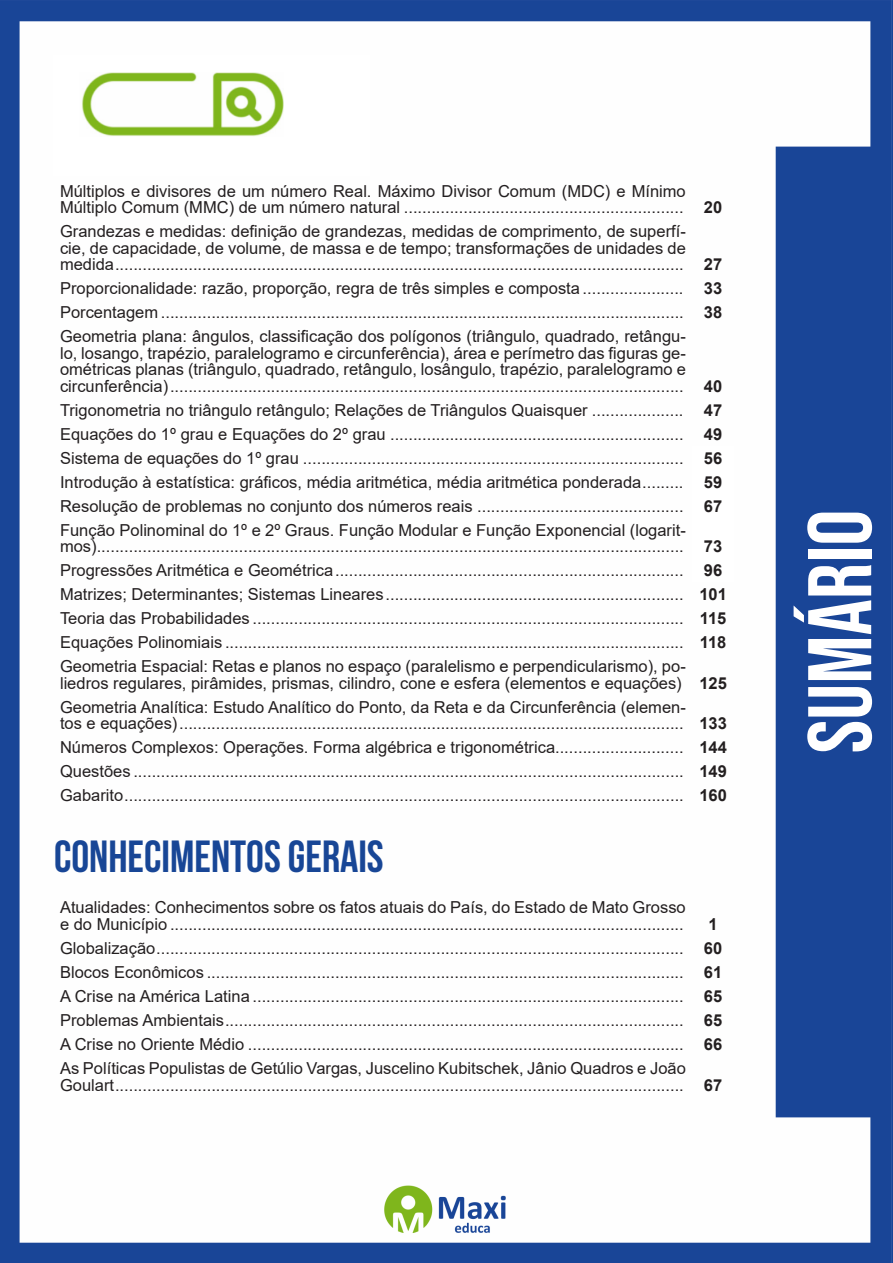
<style>
.page{position:relative;width:893px;height:1263px;background:#fff}
.page>*{position:absolute;margin:0;border:0;box-sizing:border-box;transform-origin:0 0}
.t1{font:90px "Bebas Neue";color:#fff}
.t2{font:700 45px "Bebas Neue";color:#184696}
.ALTERNATIVAS{font:16.5px/16.5px "Arial";color:#231f20}
.INDICE{font:700 16.5px "Arial";color:#231f20}
</style>
<div class="page">
<img style="left:0;top:0;width:893px;height:1263px">
<div style="left:53px;top:55px;width:317px;height:121px;background:#fff"></div>
<img style="left:82px;top:72px;width:201px;height:64px">
<svg style="left:692px;top:446px;width:42px;height:136px"></svg>
<p class="ALTERNATIVAS" style="left:60px;top:182px;width:627px">Múltiplos e divisores de um número Real. Máximo Divisor Comum (MDC) e Mínimo<br>Múltiplo Comum (MMC) de um número natural .............................................................</p>
<p class="ALTERNATIVAS" style="left:60px;top:223px;width:627px;text-align:justify">Grandezas e medidas: definição de grandezas, medidas de comprimento, de superfí&shy;cie, de capacidade, de volume, de massa e de tempo; transformações de unidades de medida............................................................................................................................</p>
<p class="INDICE" style="left:704px;top:196px;width:20px">20</p>
<p class="INDICE" style="left:704px;top:253px;width:20px">27</p>
<p class="ALTERNATIVAS" style="left:60px;top:280px;width:625px">Proporcionalidade: razão, proporção, regra de três simples e composta ......................</p>
<p class="INDICE" style="left:704px;top:277px;width:20px">33</p>
<p class="ALTERNATIVAS" style="left:60px;top:304px;width:625px">Porcentagem ..................................................................................................................</p>
<p class="INDICE" style="left:704px;top:301px;width:20px">38</p>
<p class="ALTERNATIVAS" style="left:60px;top:328px;width:627px;text-align:justify">Geometria plana: ângulos, classificação dos polígonos (triângulo, quadrado, retângu&shy;lo, losango, trapézio, paralelogramo e circunferência), área e perímetro das figuras ge&shy;ométricas planas (triângulo, quadrado, retângulo, losângulo, trapézio, paralelogramo e circunferência)................................................................................................................</p>
<p class="INDICE" style="left:704px;top:374px;width:20px">40</p>
<p class="ALTERNATIVAS" style="left:60px;top:402px;width:625px">Trigonometria no triângulo retângulo; Relações de Triângulos Quaisquer ....................</p>
<p class="INDICE" style="left:704px;top:398px;width:20px">47</p>
<p class="ALTERNATIVAS" style="left:60px;top:426px;width:625px">Equações do 1º grau e Equações do 2º grau ................................................................</p>
<p class="INDICE" style="left:704px;top:422px;width:20px">49</p>
<p class="ALTERNATIVAS" style="left:60px;top:450px;width:625px">Sistema de equações do 1º grau ...................................................................................</p>
<p class="INDICE" style="left:704px;top:446px;width:20px">56</p>
<p class="ALTERNATIVAS" style="left:60px;top:474px;width:625px">Introdução à estatística: gráficos, média aritmética, média aritmética ponderada.........</p>
<p class="INDICE" style="left:704px;top:470px;width:20px">59</p>
<p class="ALTERNATIVAS" style="left:60px;top:498px;width:625px">Resolução de problemas no conjunto dos números reais .............................................</p>
<p class="INDICE" style="left:704px;top:494px;width:20px">67</p>
<p class="ALTERNATIVAS" style="left:60px;top:522px;width:627px">Função Polinominal do 1º e 2º Graus. Função Modular e Função Exponencial (logarit&shy;mos)................................................................................................................................</p>
<p class="INDICE" style="left:704px;top:535px;width:20px">73</p>
<p class="ALTERNATIVAS" style="left:60px;top:562px;width:625px">Progressões Aritmética e Geométrica............................................................................</p>
<p class="INDICE" style="left:704px;top:559px;width:20px">96</p>
<p class="ALTERNATIVAS" style="left:60px;top:586px;width:625px">Matrizes; Determinantes; Sistemas Lineares.................................................................</p>
<p class="INDICE" style="left:699px;top:583px;width:29px">101</p>
<p class="ALTERNATIVAS" style="left:60px;top:610px;width:625px">Teoria das Probabilidades ..............................................................................................</p>
<p class="INDICE" style="left:700px;top:607px;width:28px">115</p>
<p class="ALTERNATIVAS" style="left:60px;top:634px;width:625px">Equações Polinomiais ....................................................................................................</p>
<p class="INDICE" style="left:700px;top:631px;width:28px">118</p>
<p class="ALTERNATIVAS" style="left:60px;top:658px;width:627px">Geometria Espacial: Retas e planos no espaço (paralelismo e perpendicularismo), po&shy;liedros regulares, pirâmides, prismas, cilindro, cone e esfera (elementos e equações)</p>
<p class="INDICE" style="left:699px;top:671px;width:29px">125</p>
<p class="ALTERNATIVAS" style="left:60px;top:699px;width:627px">Geometria Analítica: Estudo Analítico do Ponto, da Reta e da Circunferência (elemen&shy;tos e equações)..............................................................................................................</p>
<p class="INDICE" style="left:699px;top:712px;width:29px">133</p>
<p class="ALTERNATIVAS" style="left:60px;top:739px;width:625px">Números Complexos: Operações. Forma algébrica e trigonométrica............................</p>
<p class="INDICE" style="left:699px;top:736px;width:29px">144</p>
<p class="ALTERNATIVAS" style="left:60px;top:763px;width:625px">Questões ........................................................................................................................</p>
<p class="INDICE" style="left:699px;top:760px;width:29px">149</p>
<p class="ALTERNATIVAS" style="left:60px;top:787px;width:625px">Gabarito..........................................................................................................................</p>
<p class="INDICE" style="left:699px;top:784px;width:29px">160</p>
<p class="t2" style="left:54px;top:832px;width:331px">CONHECIMENTOS GERAIS</p>
<p class="ALTERNATIVAS" style="left:60px;top:899px;width:627px">Atualidades: Conhecimentos sobre os fatos atuais do País, do Estado de Mato Grosso e do Município ................................................................................................................</p>
<p class="INDICE" style="left:708px;top:912px;width:11px">1</p>
<p class="ALTERNATIVAS" style="left:60px;top:940px;width:625px">Globalização...................................................................................................................</p>
<p class="INDICE" style="left:704px;top:936px;width:20px">60</p>
<p class="ALTERNATIVAS" style="left:60px;top:964px;width:625px">Blocos Econômicos ........................................................................................................</p>
<p class="INDICE" style="left:704px;top:960px;width:20px">61</p>
<p class="ALTERNATIVAS" style="left:60px;top:988px;width:625px">A Crise na América Latina ..............................................................................................</p>
<p class="INDICE" style="left:704px;top:984px;width:20px">65</p>
<p class="ALTERNATIVAS" style="left:60px;top:1012px;width:625px">Problemas Ambientais....................................................................................................</p>
<p class="INDICE" style="left:704px;top:1008px;width:20px">65</p>
<p class="ALTERNATIVAS" style="left:60px;top:1036px;width:625px">A Crise no Oriente Médio ...............................................................................................</p>
<p class="INDICE" style="left:704px;top:1032px;width:20px">66</p>
<p class="ALTERNATIVAS" style="left:60px;top:1060px;width:627px">As Políticas Populistas de Getúlio Vargas, Juscelino Kubitschek, Jânio Quadros e João<br>Goulart............................................................................................................................</p>
<p class="INDICE" style="left:704px;top:1073px;width:20px">67</p>
<h1 class="t1" style="left:789px;top:753px;width:245px;rotate:-90deg">sumário</h1>
</div>
